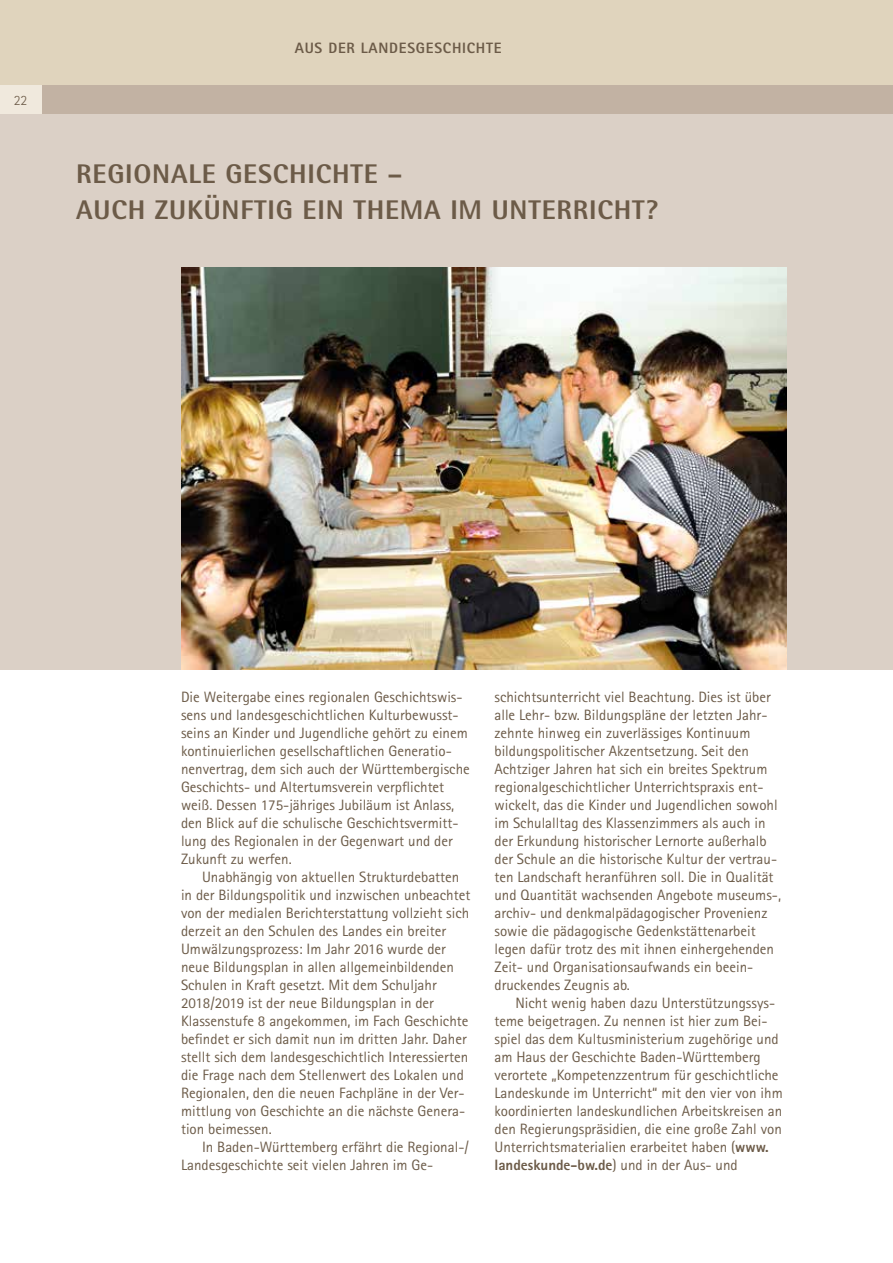
<style>
.page{position:relative;width:893px;height:1263px;background:#fff}
.page>*{position:absolute;margin:0;border:0;box-sizing:border-box;transform-origin:0 0}
.t1{font:800 27px/36px "Rotis Semi Sans";letter-spacing:.03em;color:#6c5b48}
.t2{font:15px/18px "Rotis Sans Serif";color:#6c5b48}
.t3{font:800 15px "Rotis Sans Serif";letter-spacing:.05em;color:#6c5b48}
.t4{font:300 14.25px "Rotis Sans Serif";color:#6c5b48}
.s1{font-weight:800}
</style>
<div class="page">
<div style="left:0;top:24px;width:893px;height:646px;background:#dbd0c6"></div>
<div style="left:0;top:0;width:893px;height:108px;background:#e0d4bd"></div>
<div style="left:0;top:85px;width:893px;height:29px;background:#c2b2a3"></div>
<div style="left:0;top:85px;width:41px;height:29px;background:#f0e9dd"></div>
<img style="left:181px;top:267px;width:606px;height:403px">
<p class="t4" style="left:14px;top:92px;width:15px">22</p>
<p class="t3" style="left:295px;top:38px;width:208px">AUS DER LANDESGESCHICHTE</p>
<h1 class="t1" style="left:76px;top:156px;width:583px">REGIONALE GESCHICHTE –<br>AUCH ZUKÜNFTIG EIN THEMA IM UNTERRICHT?</h1>
<p class="t2" style="left:181px;top:688px;width:290px">Die Weitergabe eines regionalen Geschichtswis&shy;sens und landesgeschichtlichen Kulturbewusst&shy;seins an Kinder und Jugendliche gehört zu einem kontinuierlichen gesellschaftlichen Generatio&shy;nenvertrag, dem sich auch der Württembergische Geschichts- und Altertumsverein verpflichtet weiß. Dessen 175-jähriges Jubiläum ist Anlass, den Blick auf die schulische Geschichtsvermitt&shy;lung des Regionalen in der Gegenwart und der Zukunft zu werfen.</p>
<p class="t2" style="left:181px;top:868px;width:291px;text-indent:21px">Unabhängig von aktuellen Strukturdebatten in der Bildungspolitik und inzwischen unbeachtet von der medialen Berichterstattung vollzieht sich derzeit an den Schulen des Landes ein breiter Umwälzungsprozess: Im Jahr 2016 wurde der neue Bildungsplan in allen allgemeinbildenden Schulen in Kraft gesetzt. Mit dem Schuljahr 2018/2019 ist der neue Bildungsplan in der Klassenstufe 8 angekommen, im Fach Geschichte befindet er sich damit nun im dritten Jahr. Daher stellt sich dem landesgeschichtlich Interessierten die Frage nach dem Stellenwert des Lokalen und Regionalen, den die neuen Fachpläne in der Ver&shy;mittlung von Geschichte an die nächste Genera&shy;tion beimessen.</p>
<p class="t2" style="left:181px;top:1138px;width:289px;text-indent:21px">In Baden-Württemberg erfährt die Regional-/<br>Landesgeschichte seit vielen Jahren im Ge-</p>
<p class="t2" style="left:494px;top:688px;width:288px">schichtsunterricht viel Beachtung. Dies ist über alle Lehr- bzw. Bildungspläne der letzten Jahr&shy;zehnte hinweg ein zuverlässiges Kontinuum bildungspolitischer Akzentsetzung. Seit den Achtziger Jahren hat sich ein breites Spektrum regionalgeschichtlicher Unterrichtspraxis ent&shy;wickelt, das die Kinder und Jugendlichen sowohl im Schulalltag des Klassenzimmers als auch in der Erkundung historischer Lernorte außerhalb der Schule an die historische Kultur der vertrau&shy;ten Landschaft heranführen soll. Die in Qualität und Quantität wachsenden Angebote museums-, archiv- und denkmalpädagogischer Provenienz sowie die pädagogische Gedenkstättenarbeit legen dafür trotz des mit ihnen einhergehenden Zeit- und Organisationsaufwands ein beein&shy;druckendes Zeugnis ab.</p>
<p class="t2" style="left:494px;top:994px;width:290px;text-indent:21px">Nicht wenig haben dazu Unterstützungssys&shy;teme beigetragen. Zu nennen ist hier zum Bei&shy;spiel das dem Kultusministerium zugehörige und am Haus der Geschichte Baden-Württemberg verortete „Kompetenzzentrum für geschichtliche Landeskunde im Unterricht“ mit den vier von ihm koordinierten landeskundlichen Arbeitskreisen an den Regierungspräsidien, die eine große Zahl von Unterrichtsmaterialien erarbeitet haben (<span class="s1">www. landeskunde-bw.de</span>) und in der Aus- und</p>
</div>
